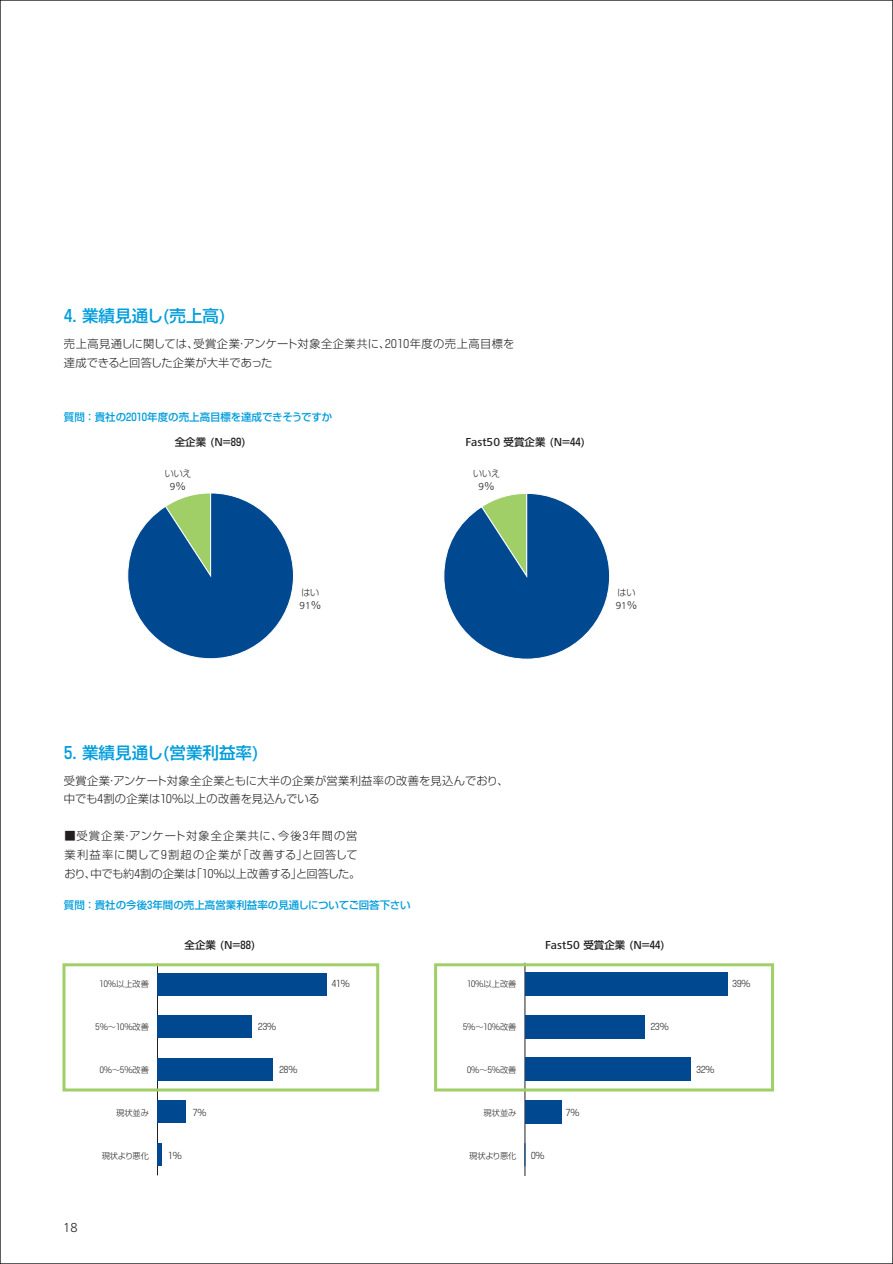
<style>
.page{position:relative;width:893px;height:1264px;background:#fff}
.page>*{position:absolute;margin:0;border:0;box-sizing:border-box;transform-origin:0 0}
.t1{font:16.5px "Shin Go Pro Medium 90 pv RKSJ H";color:#009ddc}
.t2{font:300 13.5px "Frutiger Next Pro";color:#231f20}
.t3{font:11.25px/18.8px "Shin Go Pro Light 90 pv RKSJ H";letter-spacing:.02em;color:#231f20}
.t4{font:11.25px/18.8px "Shin Go Pro Light 90 pv RKSJ H";letter-spacing:.04em;color:#231f20}
.t5{font:10.5px "Shin Go Pro Medium 90 pv RKSJ H";color:#009ddc}
.t6{font:10.5px "Shin Go Pro Medium 90 pv RKSJ H";color:#231f20}
.t7{font:300 10.5px "Frutiger Next Pro";color:#231f20}
.t8{font:9px "Shin Go Pro Light 90 pv RKSJ H";letter-spacing:-.02em;color:#231f20}
.t9{font:8.25px "Shin Go Pro Light 90 pv RKSJ H";color:#231f20}
.s1{font-family:"Frutiger Next Pro";font-weight:500;font-size:12px}
.s2{font-family:"Koz Go Pro Regular 90 pv RKSJ H";font-weight:400}
</style>
<div class="page">
<svg style="left:127px;top:493px;width:167px;height:166px"></svg>
<svg style="left:443px;top:493px;width:167px;height:166px"></svg>
<hr style="left:157px;top:963px;width:1px;height:212px;background:#231f20">
<div style="left:157px;top:1142px;width:5px;height:23px;background:#004990"></div>
<div style="left:157px;top:1100px;width:29px;height:23px;background:#004990"></div>
<div style="left:157px;top:1057px;width:116px;height:23px;background:#004990"></div>
<div style="left:157px;top:1015px;width:95px;height:23px;background:#004990"></div>
<div style="left:157px;top:972px;width:170px;height:23px;background:#004990"></div>
<hr style="left:524px;top:962px;width:1px;height:213px;background:#231f20">
<div style="left:525px;top:1100px;width:36px;height:23px;background:#004990"></div>
<div style="left:525px;top:1057px;width:165px;height:23px;background:#004990"></div>
<div style="left:525px;top:1015px;width:119px;height:23px;background:#004990"></div>
<div style="left:525px;top:972px;width:202px;height:23px;background:#004990"></div>
<div style="left:434px;top:963px;width:340px;height:128px;border:3px solid #a0ce67"></div>
<div style="left:62px;top:963px;width:317px;height:128px;border:3px solid #a0ce67"></div>
<p class="t1" style="left:64px;top:309px;width:164px">4．業績見通し(売上高)</p>
<p class="t3" style="left:64px;top:336px;width:452px">売上高見通しに関しては、受賞企業・アンケート対象全企業共に、2010年度の売上高目標を達成できると回答した企業が大半であった</p>
<p class="t5" style="left:64px;top:413px;width:270px">質問 ：貴社の2010年度の売上高目標を達成できそうですか</p>
<p class="t6" style="left:175px;top:438px;width:73px">全企業 (<span class="s1">N</span>=89)</p>
<p class="t6" style="left:465px;top:438px;width:121px"><span class="s1">Fast50</span> 受賞企業 (<span class="s1">N</span>=44)</p>
<p class="t8" style="left:165px;top:470px;width:28px">いいえ</p>
<p class="t7" style="left:170px;top:483px;width:18px">9<span class="s2">％</span></p>
<p class="t8" style="left:473px;top:470px;width:28px">いいえ</p>
<p class="t7" style="left:478px;top:483px;width:18px">9<span class="s2">％</span></p>
<p class="t8" style="left:301px;top:589px;width:19px">はい</p>
<p class="t7" style="left:299px;top:602px;width:23px">91<span class="s2">％</span></p>
<p class="t8" style="left:617px;top:589px;width:19px">はい</p>
<p class="t7" style="left:615px;top:602px;width:23px">91<span class="s2">％</span></p>
<p class="t1" style="left:64px;top:746px;width:197px">5．業績見通し(営業利益率)</p>
<p class="t3" style="left:64px;top:772px;width:446px">受賞企業・アンケート対象全企業ともに大半の企業が営業利益率の改善を見込んでおり、中でも4割の企業は10%以上の改善を見込んでいる</p>
<p class="t4" style="left:64px;top:828px;width:297px">■受賞企業・アンケート対象全企業共に、今後3年間の営業利益率に関して9割超の企業が「改善する」と回答しており、中でも約4割の企業は「10%以上改善する」と回答した。</p>
<p class="t5" style="left:64px;top:900px;width:348px">質問 ：貴社の今後3年間の売上高営業利益率の見通しについてご回答下さい</p>
<p class="t6" style="left:184px;top:941px;width:73px">全企業 (<span class="s1">N</span>=88)</p>
<p class="t6" style="left:545px;top:941px;width:121px"><span class="s1">Fast50</span> 受賞企業 (<span class="s1">N</span>=44)</p>
<p class="t9" style="left:100px;top:980px;width:51px">10％以上改善</p>
<p class="t8" style="left:332px;top:980px;width:19px">41％</p>
<p class="t8" style="left:258px;top:1023px;width:19px">23％</p>
<p class="t8" style="left:279px;top:1066px;width:19px">28％</p>
<p class="t8" style="left:193px;top:1109px;width:15px">7％</p>
<p class="t8" style="left:168px;top:1152px;width:15px">1％</p>
<p class="t9" style="left:96px;top:1023px;width:55px">5％～10％改善</p>
<p class="t9" style="left:100px;top:1066px;width:51px">0％～5％改善</p>
<p class="t9" style="left:116px;top:1109px;width:34px">現状並み</p>
<p class="t9" style="left:102px;top:1152px;width:49px">現状より悪化</p>
<p class="t2" style="left:63px;top:1222px;width:16px">18</p>
<p class="t9" style="left:467px;top:980px;width:51px">10％以上改善</p>
<p class="t9" style="left:463px;top:1023px;width:55px">5％～10％改善</p>
<p class="t9" style="left:467px;top:1066px;width:51px">0％～5％改善</p>
<p class="t9" style="left:483px;top:1109px;width:34px">現状並み</p>
<p class="t9" style="left:469px;top:1152px;width:49px">現状より悪化</p>
<p class="t8" style="left:531px;top:1152px;width:15px">0％</p>
<p class="t8" style="left:566px;top:1109px;width:15px">7％</p>
<p class="t8" style="left:650px;top:1023px;width:19px">23％</p>
<p class="t8" style="left:732px;top:980px;width:19px">39％</p>
<p class="t8" style="left:696px;top:1066px;width:19px">32％</p>
</div>
